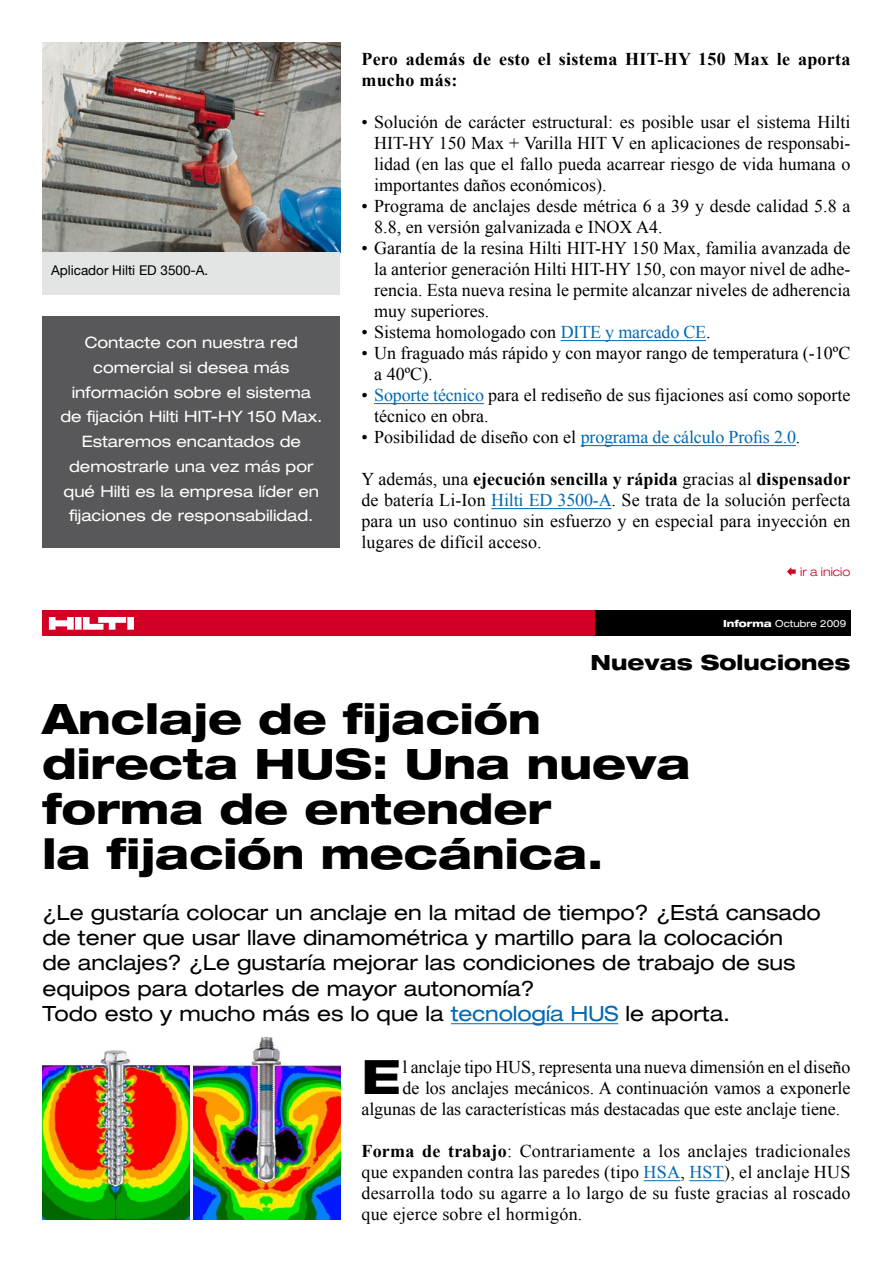
<style>
.page{position:relative;width:893px;height:1263px;background:#fff}
.page>*{position:absolute;margin:0;border:0;box-sizing:border-box;transform-origin:0 0}
._01_TEX_capitular{font:800 expanded 47.4px "Helvetica Neue LT Pro";color:#000}
._00_TITULO_2{font:800 expanded 42px/45px "Helvetica Neue LT Pro";color:#000}
._01_Entradilla{font:expanded 21px/25.2px "Helvetica Neue LT Pro";color:#000}
.t1{font:800 expanded 21px "Helvetica Neue LT Pro";color:#000}
._00_TEX_gener_TAB{font:18px/21px "Times New Roman";color:#000}
._00_TEX_generico{font:18px/21px "Times New Roman";letter-spacing:.005em;color:#000;text-align:justify}
._01_TEX_capitular-2{font:18px "Times New Roman";letter-spacing:-.005em;color:#000}
._00_TEX_generico-2{font:700 18px/21px "Times New Roman";letter-spacing:.015em;color:#000}
._03_DESTACADO{font:expanded 15.75px/24.8px "Helvetica Neue LT Pro";color:#fff;text-align:center}
.PIE_foto{font:13.5px "Helvetica Neue LT Pro";color:#000}
.t2{font:300 expanded 12px "Helvetica Neue LT Pro";color:#d20024}
.t3{font:expanded 9.75px "Helvetica Neue LT Pro";color:#fff}
.s1{color:#006ab3}
.s2{font-weight:700}
.s3{font-weight:800}
</style>
<div class="page">
<hr style="left:561px;top:340px;width:145px;height:1px;background:#006ab3">
<hr style="left:374px;top:403px;width:110px;height:1px;background:#006ab3">
<hr style="left:581px;top:445px;width:215px;height:1px;background:#006ab3">
<hr style="left:491px;top:508px;width:120px;height:1px;background:#006ab3">
<div style="left:43px;top:316px;width:297px;height:232px;background:#58585a"></div>
<img style="left:43px;top:43px;width:297px;height:210px">
<div style="left:43px;top:253px;width:297px;height:42px;background:#e3e4e4"></div>
<hr style="left:644px;top:1180px;width:36px;height:1px;background:#006ab3">
<hr style="left:689px;top:1180px;width:35px;height:1px;background:#006ab3">
<hr style="left:451px;top:1023px;width:167px;height:1px;background:#006ab3">
<img style="left:43px;top:1050px;width:146px;height:170px">
<img style="left:193px;top:1036px;width:147px;height:184px">
<div style="left:43px;top:611px;width:552px;height:25px;background:#d20024"></div>
<svg style="left:49px;top:617px;width:85px;height:13px"></svg>
<div style="left:595px;top:611px;width:255px;height:25px;background:#000"></div>
<p class="PIE_foto" style="left:51px;top:262px;width:159px">Aplicador Hilti ED 3500-A.</p>
<p class="_03_DESTACADO" style="left:60px;top:330px;width:264px">Contacte con nuestra red comercial si desea más información sobre el sistema de fijación Hilti HIT-HY 150 Max.<br>Estaremos encantados de demostrarle una vez más por qué Hilti es la empresa líder en fijaciones de responsabilidad.</p>
<p class="_00_TEX_generico-2" style="left:361px;top:48px;width:490px">Pero además de esto el sistema HIT-HY 150 Max le aporta mucho más:</p>
<p class="_00_TEX_gener_TAB" style="left:374px;top:111px;width:478px;text-align:justify;text-indent:-13px">• Solución de carácter estructural: es posible usar el sistema Hilti HIT-HY 150 Max + Varilla HIT V en aplicaciones de responsabi&shy;lidad (en las que el fallo pueda acarrear riesgo de vida humana o importantes daños económicos).</p>
<p class="_00_TEX_gener_TAB" style="left:374px;top:195px;width:478px;text-indent:-13px">• Programa de anclajes desde métrica 6 a 39 y desde calidad 5.8 a<br>8.8, en versión galvanizada e INOX A4.</p>
<p class="_00_TEX_gener_TAB" style="left:374px;top:237px;width:478px;text-align:justify;text-indent:-13px">• Garantía de la resina Hilti HIT-HY 150 Max, familia avanzada de la anterior generación Hilti HIT-HY 150, con mayor nivel de adhe&shy;rencia. Esta nueva resina le permite alcanzar niveles de adherencia muy superiores.</p>
<p class="_00_TEX_gener_TAB" style="left:361px;top:321px;width:351px">• Sistema homologado con <span class="s1">DITE y marcado CE</span>.</p>
<p class="_00_TEX_gener_TAB" style="left:374px;top:342px;width:478px;text-indent:-13px">• Un fraguado más rápido y con mayor rango de temperatura (-10ºC a 40ºC).</p>
<p class="_00_TEX_gener_TAB" style="left:374px;top:384px;width:478px;text-indent:-13px">• <span class="s1">Soporte técnico</span> para el rediseño de sus fijaciones así como soporte técnico en obra.</p>
<p class="_00_TEX_gener_TAB" style="left:361px;top:426px;width:440px">• Posibilidad de diseño con el <span class="s1">programa de cálculo Profis 2.0</span>.</p>
<p class="_00_TEX_generico" style="left:361px;top:468px;width:491px">Y además, una <span class="s2">ejecución sencilla y rápida</span> gracias al <span class="s2">dispensador </span>de batería Li-Ion <span class="s1">Hilti ED 3500-A</span>. Se trata de la solución perfecta para un uso continuo sin esfuerzo y en especial para inyección en lugares de difícil acceso.</p>
<p class="t2" style="left:800px;top:565px;width:52px">ir a inicio</p>
<p class="t3" style="left:723px;top:618px;width:125px"><span class="s3">Informa</span> Octubre 2009</p>
<p class="t1" style="left:590px;top:649px;width:261px">Nuevas Soluciones</p>
<p class="_00_TITULO_2" style="left:43px;top:695px;width:650px">Anclaje de fijación directa HUS: Una nueva forma de entender<br>la fijación mecánica.</p>
<p class="_01_Entradilla" style="left:43px;top:900px;width:780px">¿Le gustaría colocar un anclaje en la mitad de tiempo? ¿Está cansado de tener que usar llave dinamométrica y martillo para la colocación<br>de anclajes? ¿Le gustaría mejorar las condiciones de trabajo de sus equipos para dotarles de mayor autonomía?</p>
<p class="_01_Entradilla" style="left:43px;top:1000px;width:689px">Todo esto y mucho más es lo que la <span class="s1">tecnología HUS</span> le aporta.</p>
<p class="_01_TEX_capitular" style="left:361px;top:1046px;width:40px">E</p>
<p class="_01_TEX_capitular-2" style="left:402px;top:1054px;width:450px">l anclaje tipo HUS, representa una nueva dimensión en el diseño</p>
<p class="_01_TEX_capitular-2" style="left:402px;top:1075px;width:450px">de los anclajes mecánicos. A continuación vamos a exponerle</p>
<p class="_01_TEX_capitular-2" style="left:361px;top:1096px;width:480px">algunas de las características más destacadas que este anclaje tiene.</p>
<p class="_00_TEX_generico" style="left:361px;top:1140px;width:491px"><span class="s2">Forma de trabajo</span>: Contrariamente a los anclajes tradicionales que expanden contra las paredes (tipo <span class="s1">HSA</span>, <span class="s1">HST</span>), el anclaje HUS desarrolla todo su agarre a lo largo de su fuste gracias al roscado que ejerce sobre el hormigón.</p>
</div>
